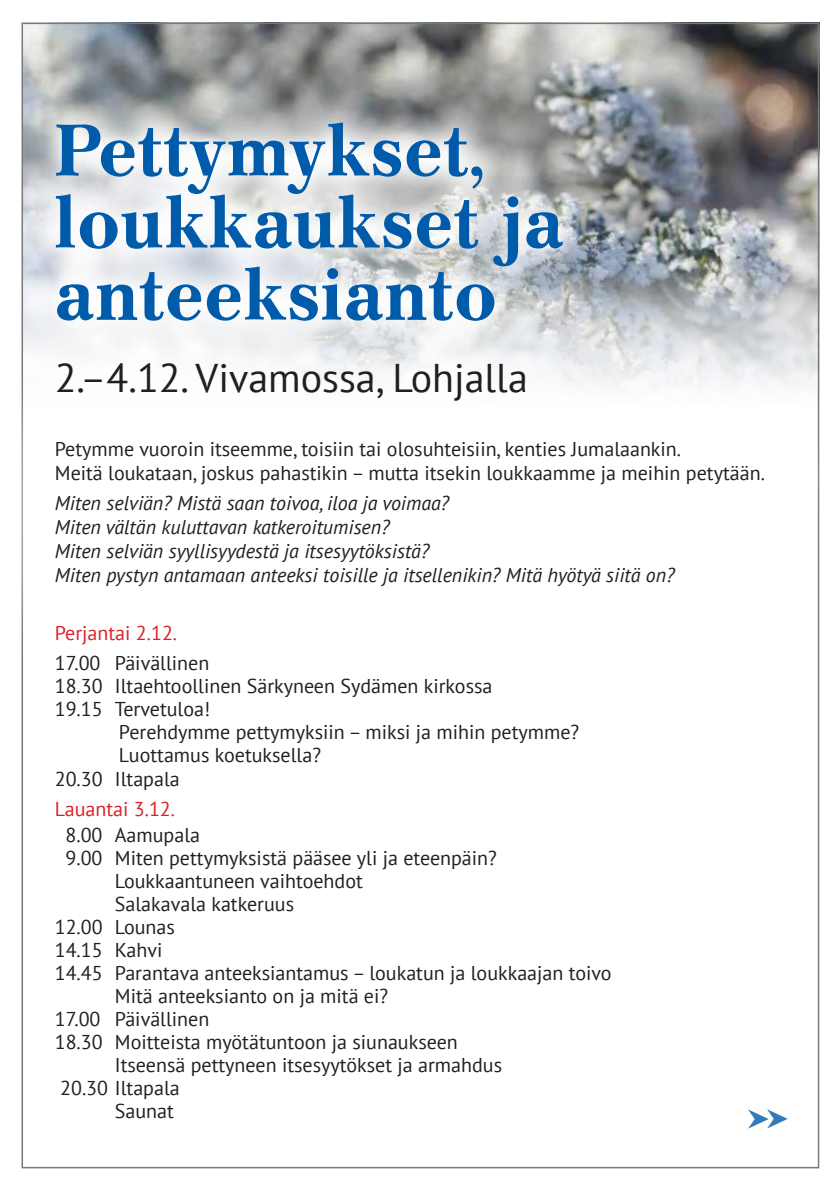
<style>
.page{position:relative;width:840px;height:1191px;background:#fff}
.page>*{position:absolute;margin:0;border:0;box-sizing:border-box;transform-origin:0 0}
.t1{font:700 72px/72px "Cremona";letter-spacing:.025em;color:#005baa}
.t2{font:40px "PT Sans";color:#231f20}
.t3{font:20px/23px "PT Sans";color:#231f20}
.t4{font:italic 20px/24px "PT Sans";color:#231f20}
.t5{font:20px "PT Sans";color:#da2128}
</style>
<div class="page">
<img style="left:22px;top:22px;width:797px;height:330px">
<svg style="left:21px;top:87px;width:575px;height:265px"></svg>
<div style="left:28px;top:333px;width:528px;height:97px;background:#fff"></div>
<svg style="left:748px;top:1109px;width:39px;height:19px"></svg>
<h1 class="t1" style="left:55px;top:116px;width:509px">Pettymykset, loukkaukset ja anteeksianto</h1>
<h2 class="t2" style="left:55px;top:352px;width:474px">2.–4.12. Vivamossa, Lohjalla</h2>
<p class="t3" style="left:55px;top:436px;width:711px;line-height:24px">Petymme vuoroin itseemme, toisiin tai olosuhteisiin, kenties Jumalaankin.<br>Meitä loukataan, joskus pahastikin – mutta itsekin loukkaamme ja meihin petytään.</p>
<p class="t4" style="left:55px;top:490px;width:621px">Miten selviän? Mistä saan toivoa, iloa ja voimaa?<br>Miten vältän kuluttavan katkeroitumisen?<br>Miten selviän syyllisyydestä ja itsesyytöksistä?<br>Miten pystyn antamaan anteeksi toisille ja itsellenikin? Mitä hyötyä siitä on?</p>
<p class="t5" style="left:55px;top:620px;width:124px">Perjantai 2.12.</p>
<p class="t3" style="left:55px;top:651px;width:439px">17.00 Päivällinen<br>18.30 Iltaehtoollinen Särkyneen Sydämen kirkossa<br>19.15 Tervetuloa!</p>
<p class="t3" style="left:119px;top:720px;width:461px">Perehdymme pettymyksiin – miksi ja mihin petymme?</p>
<p class="t3" style="left:119px;top:743px;width:203px">Luottamus koetuksella?</p>
<p class="t3" style="left:55px;top:767px;width:126px">20.30 Iltapala</p>
<p class="t5" style="left:55px;top:796px;width:122px">Lauantai 3.12.</p>
<p class="t3" style="left:65px;top:823px;width:136px">8.00 Aamupala</p>
<p class="t3" style="left:65px;top:846px;width:432px">9.00 Miten pettymyksistä pääsee yli ja eteenpäin?</p>
<p class="t3" style="left:115px;top:869px;width:249px">Loukkaantuneen vaihtoehdot</p>
<p class="t3" style="left:115px;top:892px;width:181px">Salakavala katkeruus</p>
<p class="t3" style="left:55px;top:915px;width:121px">12.00 Lounas</p>
<p class="t3" style="left:55px;top:938px;width:109px">14.15 Kahvi</p>
<p class="t3" style="left:55px;top:961px;width:558px">14.45 Parantava anteeksiantamus – loukatun ja loukkaajan toivo</p>
<p class="t3" style="left:115px;top:984px;width:275px">Mitä anteeksianto on ja mitä ei?</p>
<p class="t3" style="left:55px;top:1007px;width:156px">17.00 Päivällinen</p>
<p class="t3" style="left:55px;top:1030px;width:404px">18.30 Moitteista myötätuntoon ja siunaukseen</p>
<p class="t3" style="left:115px;top:1053px;width:388px">Itseensä pettyneen itsesyytökset ja armahdus</p>
<p class="t3" style="left:60px;top:1076px;width:121px">20.30 Iltapala</p>
<p class="t3" style="left:115px;top:1099px;width:60px">Saunat</p>
</div>
